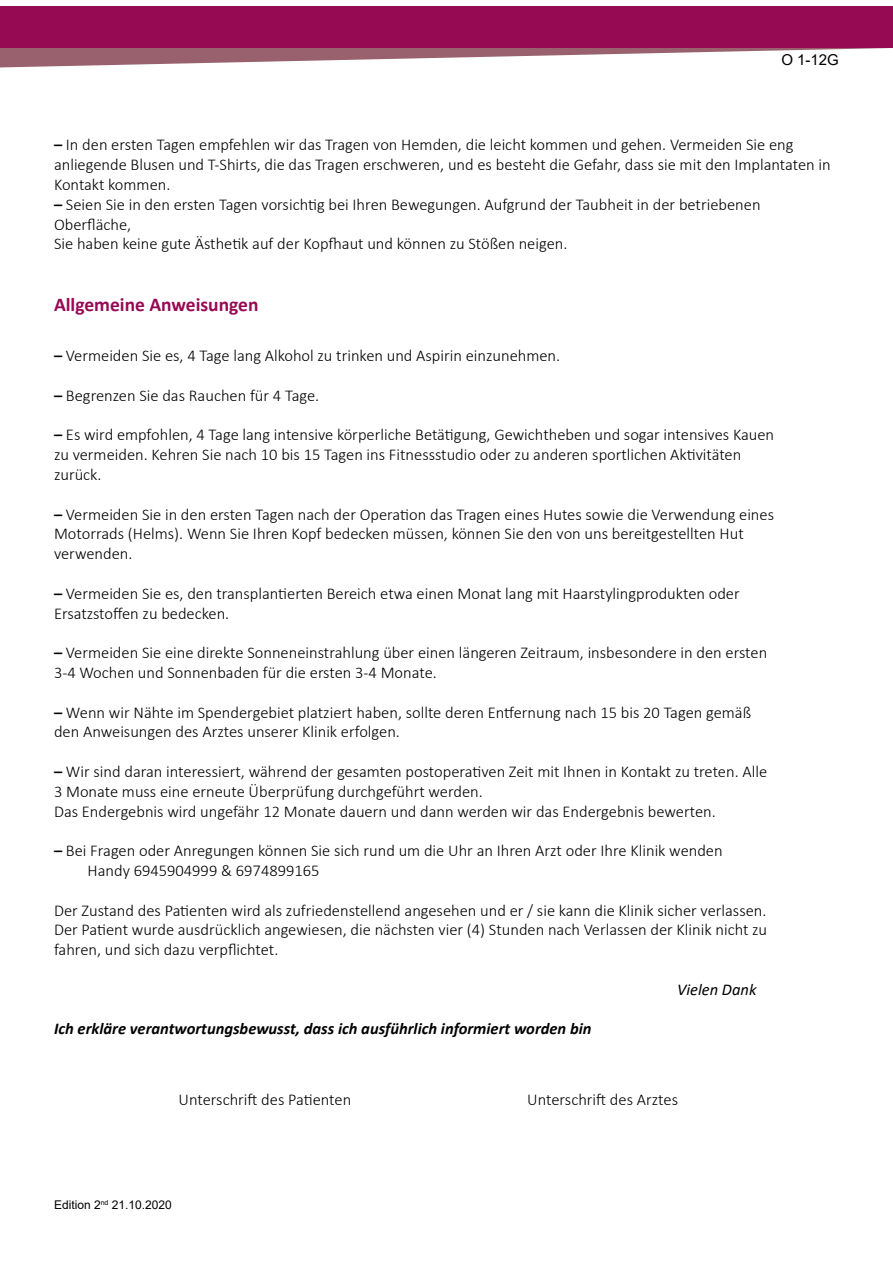
<style>
.page{position:relative;width:893px;height:1263px;background:#fff}
.page>*{position:absolute;margin:0;border:0;box-sizing:border-box;transform-origin:0 0}
.t1{font:700 19.5px "Calibri";color:#960953}
.t2{font:300 16.5px/19.8px "Calibri";color:#000}
.t3{font:italic 700 16.5px "Calibri";color:#000}
.t4{font:italic 16.5px "Calibri";color:#000}
.t5{font:15px "Arial";color:#000}
.t6{font:12px "Arial";color:#000}
.s1{font-weight:700}
</style>
<div class="page">
<svg style="left:0;top:48px;width:889px;height:19px"></svg>
<div style="left:0;top:7px;width:893px;height:41px;background:#960953"></div>
<p class="t5" style="left:781px;top:49px;width:59px">Ο 1-12G</p>
<p class="t2" style="left:54px;top:135px;width:778px"><span class="s1">–</span> In den ersten Tagen empfehlen wir das Tragen von Hemden, die leicht kommen und gehen. Vermeiden Sie eng anliegende Blusen und T-Shirts, die das Tragen erschweren, und es besteht die Gefahr, dass sie mit den Implantaten in<br>Kontakt kommen.</p>
<p class="t2" style="left:54px;top:194px;width:708px"><span class="s1">–</span> Seien Sie in den ersten Tagen vorsichtig bei Ihren Bewegungen. Aufgrund der Taubheit in der betriebenen<br>Oberfläche,<br>Sie haben keine gute Ästhetik auf der Kopfhaut und können zu Stößen neigen.</p>
<p class="t1" style="left:54px;top:291px;width:206px">Allgemeine Anweisungen</p>
<p class="t2" style="left:54px;top:346px;width:508px"><span class="s1">–</span> Vermeiden Sie es, 4 Tage lang Alkohol zu trinken und Aspirin einzunehmen.</p>
<p class="t2" style="left:54px;top:385px;width:267px"><span class="s1">–</span> Begrenzen Sie das Rauchen für 4 Tage.</p>
<p class="t2" style="left:54px;top:425px;width:722px"><span class="s1">–</span> Es wird empfohlen, 4 Tage lang intensive körperliche Betätigung, Gewichtheben und sogar intensives Kauen zu vermeiden. Kehren Sie nach 10 bis 15 Tagen ins Fitnessstudio oder zu anderen sportlichen Aktivitäten zurück.</p>
<p class="t2" style="left:54px;top:504px;width:722px"><span class="s1">–</span> Vermeiden Sie in den ersten Tagen nach der Operation das Tragen eines Hutes sowie die Verwendung eines<br>Motorrads (Helms). Wenn Sie Ihren Kopf bedecken müssen, können Sie den von uns bereitgestellten Hut verwenden.</p>
<p class="t2" style="left:54px;top:583px;width:687px"><span class="s1">–</span> Vermeiden Sie es, den transplantierten Bereich etwa einen Monat lang mit Haarstylingprodukten oder<br>Ersatzstoffen zu bedecken.</p>
<p class="t2" style="left:54px;top:643px;width:715px"><span class="s1">–</span> Vermeiden Sie eine direkte Sonneneinstrahlung über einen längeren Zeitraum, insbesondere in den ersten<br>3-4 Wochen und Sonnenbaden für die ersten 3-4 Monate.</p>
<p class="t2" style="left:54px;top:702px;width:699px"><span class="s1">–</span> Wenn wir Nähte im Spendergebiet platziert haben, sollte deren Entfernung nach 15 bis 20 Tagen gemäß den Anweisungen des Arztes unserer Klinik erfolgen.</p>
<p class="t2" style="left:54px;top:761px;width:715px"><span class="s1">–</span> Wir sind daran interessiert, während der gesamten postoperativen Zeit mit Ihnen in Kontakt zu treten. Alle<br>3 Monate muss eine erneute Überprüfung durchgeführt werden.<br>Das Endergebnis wird ungefähr 12 Monate dauern und dann werden wir das Endergebnis bewerten.</p>
<p class="t2" style="left:88px;top:841px;width:637px;text-indent:-34px"><span class="s1">–</span> Bei Fragen oder Anregungen können Sie sich rund um die Uhr an Ihren Arzt oder Ihre Klinik wenden<br>Handy 6945904999 &amp; 6974899165</p>
<p class="t2" style="left:54px;top:900px;width:715px;text-align:justify">Der Zustand des Patienten wird als zufriedenstellend angesehen und er / sie kann die Klinik sicher verlassen.<br>Der Patient wurde ausdrücklich angewiesen, die nächsten vier (4) Stunden nach Verlassen der Klinik nicht zu fahren, und sich dazu verpflichtet.</p>
<p class="t4" style="left:677px;top:978px;width:81px">Vielen Dank</p>
<p class="t3" style="left:54px;top:1017px;width:539px">Ich erkläre verantwortungsbewusst, dass ich ausführlich informiert worden bin</p>
<p class="t2" style="left:179px;top:1090px;width:174px">Unterschrift des Patienten</p>
<p class="t2" style="left:527px;top:1090px;width:152px">Unterschrift des Arztes</p>
<p class="t6" style="left:54px;top:1196px;width:119px">Edition 2<sup>nd</sup> 21.10.2020</p>
</div>
